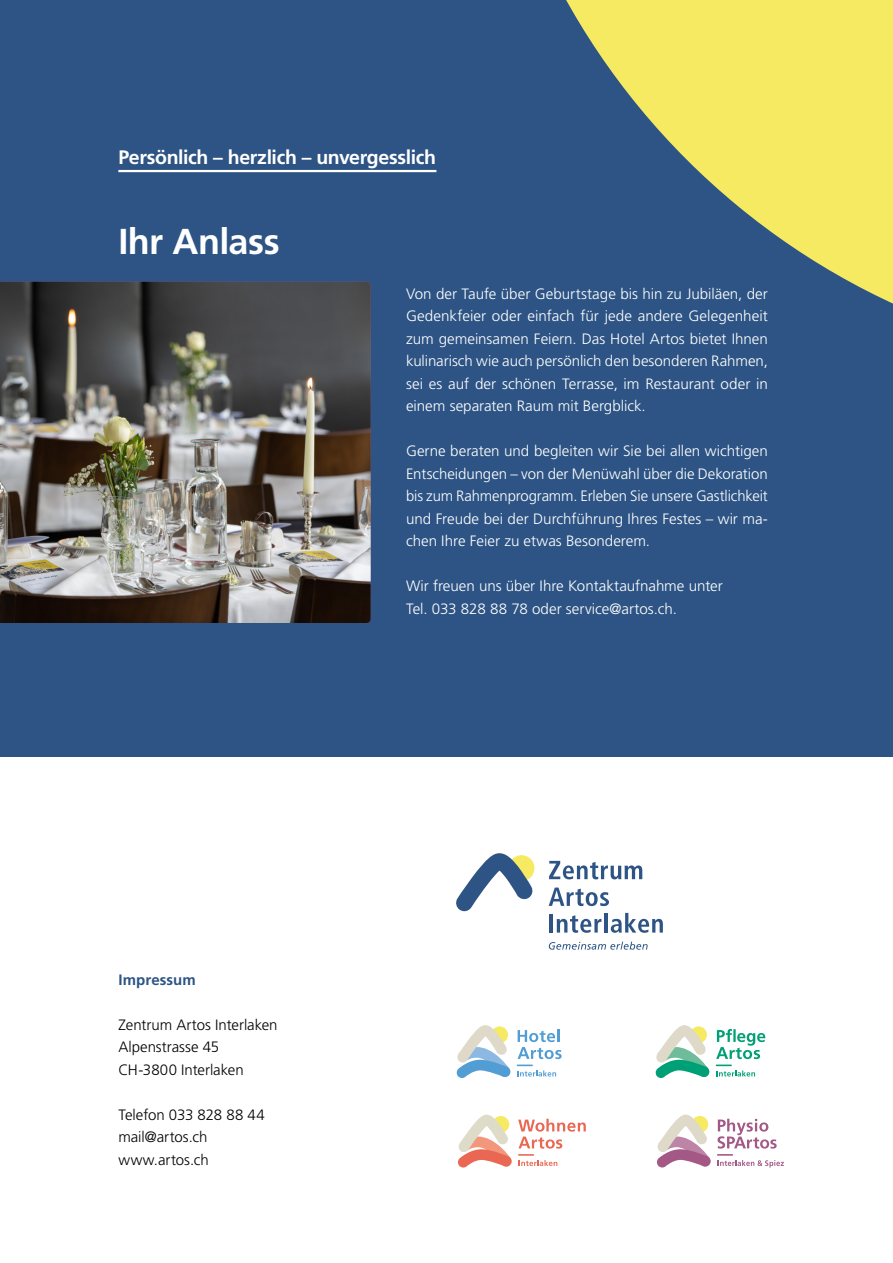
<style>
.page{position:relative;width:893px;height:1263px;background:#fff}
.page>*{position:absolute;margin:0;border:0;box-sizing:border-box;transform-origin:0 0}
.t1{font:700 36px "Frutiger LT Pro";letter-spacing:-.015em;color:#fff}
.Rubrik{font:700 19.5px "Frutiger LT Pro";letter-spacing:-.02em;color:#fff}
.Body{font:300 15px/22.5px "Frutiger LT Pro";color:#fff;text-align:justify}
.Body-2{font:300 15px "Frutiger LT Pro";color:#000}
.t2{font:700 15px "Frutiger LT Pro";letter-spacing:.005em;color:#2d5484}
</style>
<div class="page">
<div style="left:0;top:0;width:893px;height:757px;background:#2d5484"></div>
<svg style="left:456px;top:1025px;width:55px;height:53px"></svg>
<svg style="left:517px;top:1029px;width:45px;height:47px"></svg>
<svg style="left:655px;top:1025px;width:55px;height:53px"></svg>
<svg style="left:716px;top:1029px;width:49px;height:47px"></svg>
<svg style="left:518px;top:1119px;width:68px;height:29px"></svg>
<svg style="left:458px;top:1114px;width:54px;height:53px"></svg>
<svg style="left:518px;top:1154px;width:39px;height:12px"></svg>
<svg style="left:717px;top:1119px;width:60px;height:29px"></svg>
<svg style="left:657px;top:1114px;width:54px;height:53px"></svg>
<svg style="left:717px;top:1154px;width:67px;height:13px"></svg>
<svg style="left:549px;top:861px;width:93px;height:18px"></svg>
<svg style="left:549px;top:887px;width:60px;height:19px"></svg>
<hr style="left:549px;top:914px;width:4px;height:18px;background:#2d5484">
<svg style="left:557px;top:915px;width:44px;height:18px"></svg>
<hr style="left:604px;top:913px;width:4px;height:19px;background:#2d5484">
<svg style="left:611px;top:913px;width:52px;height:20px"></svg>
<svg style="left:456px;top:853px;width:78px;height:58px"></svg>
<svg style="left:549px;top:942px;width:99px;height:8px"></svg>
<svg style="left:566px;top:0;width:327px;height:304px;fill:#f6ea62"></svg>
<hr style="left:118px;top:170px;width:318px;height:2px;background:#fff">
<img style="left:0;top:282px;width:371px;height:341px">
<p class="Rubrik" style="left:118px;top:145px;width:319px">Persönlich – herzlich – unvergesslich</p>
<h1 class="t1" style="left:118px;top:220px;width:163px">Ihr Anlass</h1>
<p class="Body" style="left:406px;top:282px;width:363px">Von der Taufe über Geburtstage bis hin zu Jubiläen, der Gedenkfeier oder einfach für jede andere Gelegenheit zum gemeinsamen Feiern. Das Hotel Artos bietet Ihnen kulinarisch wie auch persönlich den besonderen Rahmen, sei es auf der schönen Terrasse, im Restaurant oder in einem separaten Raum mit Bergblick.</p>
<p class="Body" style="left:406px;top:440px;width:363px">Gerne beraten und begleiten wir Sie bei allen wichtigen Entscheidungen – von der Menüwahl über die Dekoration bis zum Rahmenprogramm. Erleben Sie unsere Gastlichkeit und Freude bei der Durchführung Ihres Festes – wir ma&shy;chen Ihre Feier zu etwas Besonderem.</p>
<p class="Body" style="left:406px;top:575px;width:318px">Wir freuen uns über Ihre Kontaktaufnahme unter</p>
<p class="Body" style="left:406px;top:597px;width:272px">Tel. 033 828 88 78 oder service@artos.ch.</p>
<h4 class="t2" style="left:118px;top:971px;width:79px">Impressum</h4>
<p class="Body-2" style="left:118px;top:1016px;width:161px">Zentrum Artos Interlaken</p>
<p class="Body-2" style="left:118px;top:1038px;width:102px">Alpenstrasse 45</p>
<p class="Body-2" style="left:118px;top:1061px;width:127px">CH-3800 Interlaken</p>
<p class="Body-2" style="left:118px;top:1106px;width:148px">Telefon 033 828 88 44</p>
<p class="Body-2" style="left:118px;top:1128px;width:91px">mail@artos.ch</p>
<p class="Body-2" style="left:118px;top:1151px;width:92px">www.artos.ch</p>
</div>
